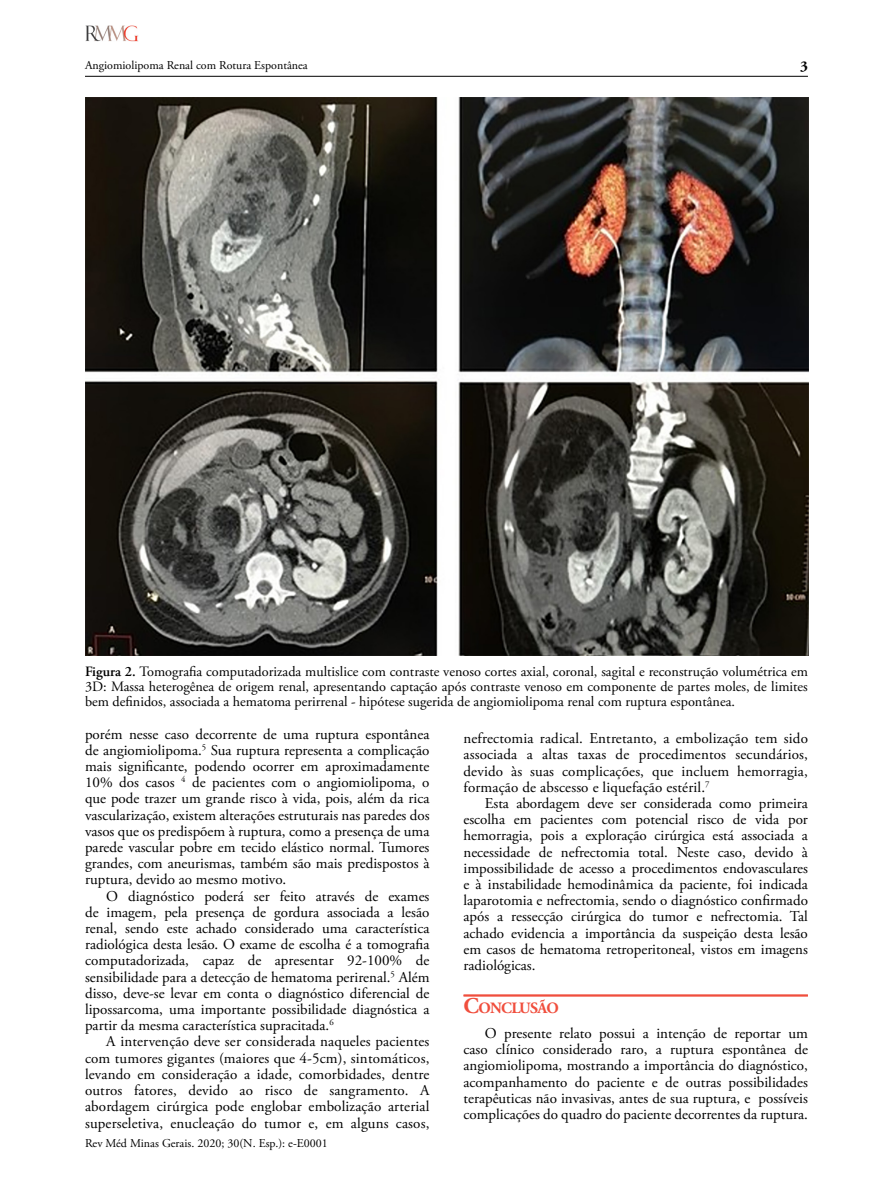
<style>
.page{position:relative;width:893px;height:1191px;background:#fff}
.page>*{position:absolute;margin:0;border:0;box-sizing:border-box;transform-origin:0 0}
.t1{font:700 15.75px "Adobe Garamond Pro";letter-spacing:-.045em;color:#f04e3d}
.t2{font:15px/16.2px "Adobe Garamond Pro";color:#000;text-align:justify}
.t3{font:700 15px "Adobe Garamond Pro";color:#000}
.t4{font:14.25px/15px "Adobe Garamond Pro";color:#000;text-align:justify}
.t5{font:12px "Adobe Garamond Pro";color:#000}
.s1{font-weight:600}
.s2{font-size:22.5px}
</style>
<div class="page">
<hr style="left:85px;top:76px;width:723px;height:1px;background:#000">
<img style="left:85px;top:26px;width:53px;height:16px">
<img style="left:85px;top:98px;width:723px;height:557px">
<hr style="left:463px;top:994px;width:345px;height:1px;background:#f04e3d">
<hr style="left:463px;top:995px;width:345px;height:1px;background:#f04e3d">
<hr style="left:463px;top:996px;width:345px;height:1px;background:#f04e3d">
<p class="t5" style="left:85px;top:58px;width:224px">Angiomiolipoma Renal com Rotura Espontânea</p>
<p class="t3" style="left:800px;top:58px;width:9px">3</p>
<p class="t4" style="left:85px;top:665px;width:724px"><span class="s1">Figura 2.</span> Tomografia computadorizada multislice com contraste venoso cortes axial, coronal, sagital e reconstrução volumétrica em 3D: Massa heterogênea de origem renal, apresentando captação após contraste venoso em componente de partes moles, de limites bem definidos, associada a hematoma perirrenal - hipótese sugerida de angiomiolipoma renal com ruptura espontânea.</p>
<p class="t2" style="left:85px;top:726px;width:346px">porém nesse caso decorrente de uma ruptura espontânea de angiomiolipoma.<sup>5</sup> Sua ruptura representa a complicação mais significante, podendo ocorrer em aproximadamente 10% dos casos <sup>4</sup> de pacientes com o angiomiolipoma, o que pode trazer um grande risco à vida, pois, além da rica vascularização, existem alterações estruturais nas paredes dos vasos que os predispõem à ruptura, como a presença de uma parede vascular pobre em tecido elástico normal. Tumores grandes, com aneurismas, também são mais predispostos à ruptura, devido ao mesmo motivo.</p>
<p class="t2" style="left:85px;top:888px;width:346px;text-indent:21px">O diagnóstico poderá ser feito através de exames de imagem, pela presença de gordura associada a lesão renal, sendo este achado considerado uma característica radiológica desta lesão. O exame de escolha é a tomografia computadorizada, capaz de apresentar 92-100% de sensibilidade para a detecção de hematoma perirenal.<sup>5</sup> Além disso, deve-se levar em conta o diagnóstico diferencial de lipossarcoma, uma importante possibilidade diagnóstica a partir da mesma característica supracitada.<sup>6</sup></p>
<p class="t2" style="left:85px;top:1034px;width:346px;text-indent:21px">A intervenção deve ser considerada naqueles pacientes com tumores gigantes (maiores que 4-5cm), sintomáticos, levando em consideração a idade, comorbidades, dentre outros fatores, devido ao risco de sangramento. A abordagem cirúrgica pode englobar embolização arterial superseletiva, enucleação do tumor e, em alguns casos,</p>
<p class="t2" style="left:463px;top:731px;width:346px">nefrectomia radical. Entretanto, a embolização tem sido associada a altas taxas de procedimentos secundários, devido às suas complicações, que incluem hemorragia, formação de abscesso e liquefação estéril.<sup>7</sup></p>
<p class="t2" style="left:463px;top:795px;width:346px;text-indent:21px">Esta abordagem deve ser considerada como primeira escolha em pacientes com potencial risco de vida por hemorragia, pois a exploração cirúrgica está associada a necessidade de nefrectomia total. Neste caso, devido à impossibilidade de acesso a procedimentos endovasculares e à instabilidade hemodinâmica da paciente, foi indicada laparotomia e nefrectomia, sendo o diagnóstico confirmado após a ressecção cirúrgica do tumor e nefrectomia. Tal achado evidencia a importância da suspeição desta lesão em casos de hematoma retroperitoneal, vistos em imagens radiológicas.</p>
<p class="t1" style="left:463px;top:999px;width:97px"><span class="s2">C</span>ONCLUSÃO</p>
<p class="t2" style="left:463px;top:1025px;width:346px;text-indent:21px">O presente relato possui a intenção de reportar um caso clínico considerado raro, a ruptura espontânea de angiomiolipoma, mostrando a importância do diagnóstico, acompanhamento do paciente e de outras possibilidades terapêuticas não invasivas, antes de sua ruptura, e possíveis complicações do quadro do paciente decorrentes da ruptura.</p>
<p class="t5" style="left:85px;top:1135px;width:244px">Rev Méd Minas Gerais. 2020; 30(N. Esp.): e-E0001</p>
</div>
